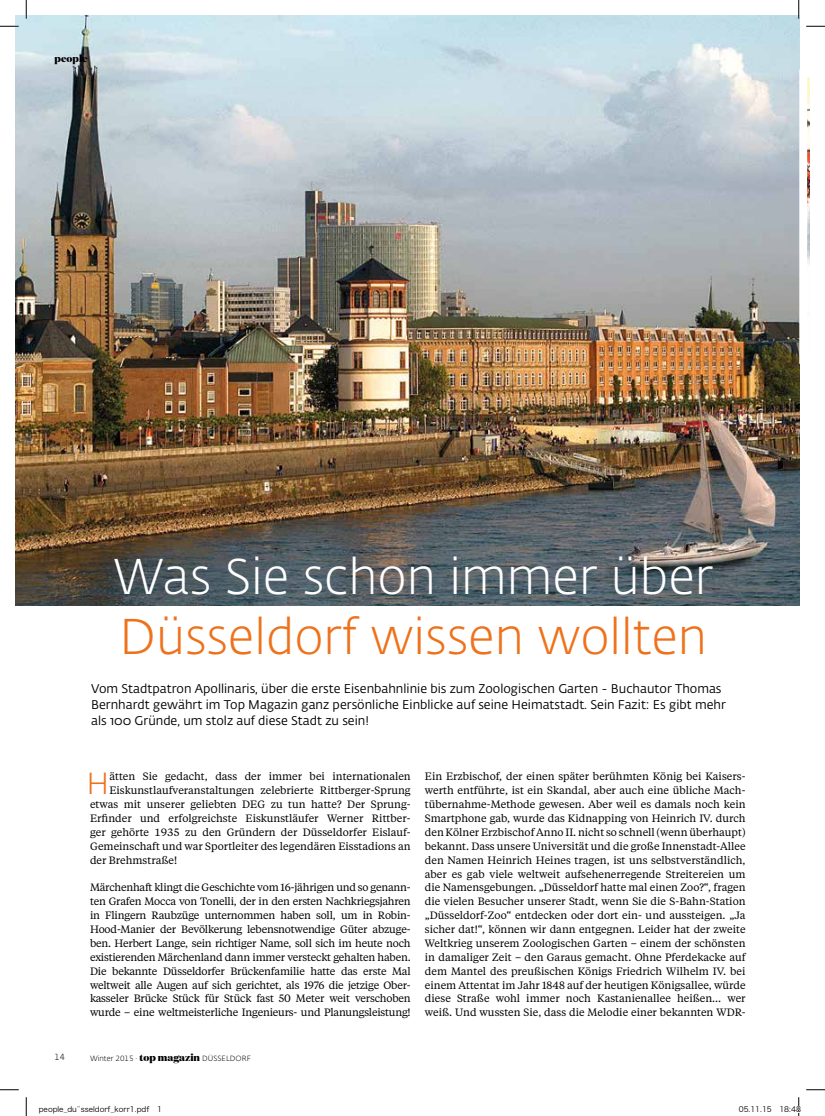
<style>
.page{position:relative;width:825px;height:1116px;background:#fff}
.page>*{position:absolute;margin:0;border:0;box-sizing:border-box;transform-origin:0 0}
.t1{font:300 49.62px "Fedra Sans Alt Std";color:#ee721b}
.t2{font:300 49.62px "Fedra Sans Alt Std";color:#fff}
.t3{font:300 30.25px "Fedra Sans Alt Std";color:#ee721b}
.t4{font:12.5px/16.2px "Fedra Sans Alt Std";color:#000}
.t5{font:10.62px/13.9px "Tiempos Text";color:#000;text-align:justify}
.t6{font:800 10px "Domaine Display";color:#000}
.t7{font:300 8.75px "Fedra Sans Alt Std";color:#000}
.t8{font:7.5px "Hira Kaku Pro N W3";color:#000}
.t9{font:300 7.5px "Fedra Sans Alt Std";letter-spacing:.01em;color:#000}
.s1{font-family:"Domaine Display";font-weight:800;font-size:10px}
</style>
<div class="page">
<img style="left:16px;top:16px;width:783px;height:589px">
<svg style="left:799px;top:69px;width:10px;height:295px"></svg>
<svg style="left:0;top:25px;width:19px;height:2px"></svg>
<svg style="left:806px;top:25px;width:19px;height:2px"></svg>
<svg style="left:0;top:1089px;width:19px;height:1px"></svg>
<svg style="left:806px;top:1089px;width:19px;height:1px"></svg>
<svg style="left:25px;top:0;width:2px;height:19px"></svg>
<svg style="left:25px;top:1097px;width:2px;height:18px"></svg>
<svg style="left:798px;top:0;width:1px;height:19px"></svg>
<svg style="left:798px;top:1097px;width:2px;height:18px"></svg>
<p class="t6" style="left:55px;top:52px;width:35px">people</p>
<h1 class="t2" style="left:113px;top:547px;width:602px">Was Sie schon immer über</h1>
<h1 class="t1" style="left:119px;top:606px;width:590px">Düsseldorf wissen wollten</h1>
<p class="t4" style="left:91px;top:680px;width:636px">Vom Stadtpatron Apollinaris, über die erste Eisenbahnlinie bis zum Zoologischen Garten - Buchautor Thomas<br>Bernhardt gewährt im Top Magazin ganz persönliche Einblicke auf seine Heimatstadt. Sein Fazit: Es gibt mehr als 100 Gründe, um stolz auf diese Stadt zu sein!</p>
<h2 class="t3" style="left:87px;top:765px;width:24px">H</h2>
<p class="t5" style="left:109px;top:769px;width:303px">ätten Sie gedacht, dass der immer bei internationalen</p>
<p class="t5" style="left:109px;top:783px;width:303px">Eiskunstlaufveranstaltungen zelebrierte Rittberger-Sprung</p>
<p class="t5" style="left:90px;top:797px;width:322px">etwas mit unserer geliebten DEG zu tun hatte? Der Sprung-</p>
<p class="t5" style="left:90px;top:810px;width:322px">Erfinder und erfolgreichste Eiskunstläufer Werner Rittber-</p>
<p class="t5" style="left:90px;top:824px;width:322px">ger gehörte 1935 zu den Gründern der Düsseldorfer Eislauf-</p>
<p class="t5" style="left:90px;top:838px;width:322px">Gemeinschaft und war Sportleiter des legendären Eisstadions an</p>
<p class="t5" style="left:90px;top:852px;width:89px">der Brehmstraße!</p>
<p class="t5" style="left:90px;top:880px;width:322px">Märchenhaft klingt die Geschichte vom 16-jährigen und so genann&shy;ten Grafen Mocca von Tonelli, der in den ersten Nachkriegsjahren in Flingern Raubzüge unternommen haben soll, um in Robin-Hood-Manier der Bevölkerung lebensnotwendige Güter abzuge&shy;ben. Herbert Lange, sein richtiger Name, soll sich im heute noch existierenden Märchenland dann immer versteckt gehalten haben.<br>Die bekannte Düsseldorfer Brückenfamilie hatte das erste Mal weltweit alle Augen auf sich gerichtet, als 1976 die jetzige Ober&shy;kasseler Brücke Stück für Stück fast 50 Meter weit verschoben wurde – eine weltmeisterliche Ingenieurs- und Planungsleistung!</p>
<p class="t7" style="left:55px;top:1052px;width:12px">14</p>
<p class="t9" style="left:90px;top:1054px;width:162px">Winter 2015 · <span class="s1">top magazin</span> DÜSSELDORF</p>
<p class="t5" style="left:425px;top:769px;width:322px">Ein Erzbischof, der einen später berühmten König bei Kaisers&shy;werth entführte, ist ein Skandal, aber auch eine übliche Mach&shy;tübernahme-Methode gewesen. Aber weil es damals noch kein Smartphone gab, wurde das Kidnapping von Heinrich IV. durch den Kölner Erzbischof Anno II. nicht so schnell (wenn überhaupt) bekannt. Dass unsere Universität und die große Innenstadt-Allee den Namen Heinrich Heines tragen, ist uns selbstverständlich, aber es gab viele weltweit aufsehenerregende Streitereien um die Namensgebungen. „Düsseldorf hatte mal einen Zoo?“, fragen die vielen Besucher unserer Stadt, wenn Sie die S-Bahn-Station „Düsseldorf-Zoo“ entdecken oder dort ein- und aussteigen. „Ja sicher dat!“, können wir dann entgegnen. Leider hat der zweite Weltkrieg unserem Zoologischen Garten – einem der schönsten in damaliger Zeit – den Garaus gemacht. Ohne Pferdekacke auf dem Mantel des preußischen Königs Friedrich Wilhelm IV. bei einem Attentat im Jahr 1848 auf der heutigen Königsallee, würde diese Straße wohl immer noch Kastanienallee heißen... wer weiß. Und wussten Sie, dass die Melodie einer bekannten WDR-</p>
<p class="t8" style="left:39px;top:1102px;width:125px">people_düsseldorf_korr1.pdf 1</p>
<p class="t8" style="left:739px;top:1102px;width:64px">05.11.15 18:48</p>
</div>
